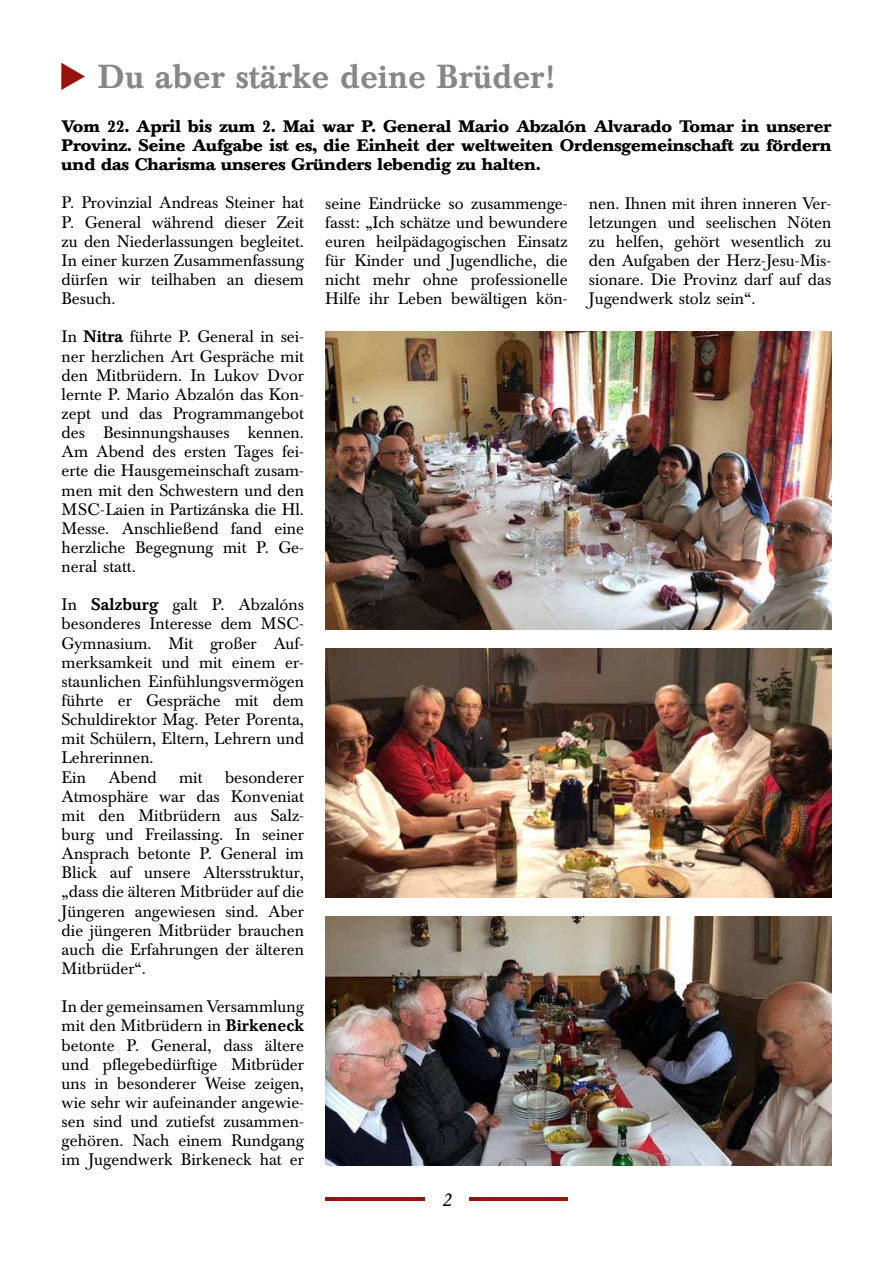
<style>
.page{position:relative;width:893px;height:1263px;background:#fff}
.page>*{position:absolute;margin:0;border:0;box-sizing:border-box;transform-origin:0 0}
.t1{font:500 33px "Baskerville BQ";color:#868786}
.t2{font:italic 18px "Baskerville BQ";color:#000}
.t3{font:16.5px/19.2px "Baskerville BQ";color:#000;text-align:justify}
.t4{font:700 16.5px/19.2px "Baskerville BQ";color:#000;text-align:justify}
.s1{font-family:"Berthold Pi BQ";font-weight:400;color:#98130c}
.s2{font-weight:500}
</style>
<div class="page">
<hr style="left:325px;top:1197px;width:243px;height:3px;background:#98130c">
<div style="left:425px;top:1184px;width:43px;height:29px;background:#fff"></div>
<img style="left:325px;top:332px;width:506px;height:297px">
<img style="left:325px;top:648px;width:506px;height:249px">
<img style="left:325px;top:916px;width:506px;height:249px">
<h1 class="t1" style="left:62px;top:57px;width:494px"><span class="s1">u</span> Du aber stärke deine Brüder!</h1>
<p class="t4" style="left:62px;top:117px;width:771px">Vom 22. April bis zum 2. Mai war P. General Mario Abzalón Alvarado Tomar in unserer Provinz. Seine Aufgabe ist es, die Einheit der weltweiten Ordensgemeinschaft zu fördern und das Charisma unseres Gründers lebendig zu halten.</p>
<p class="t3" style="left:62px;top:194px;width:244px">P. Provinzial Andreas Steiner hat P. General während dieser Zeit zu den Niederlassungen begleitet.<br>In einer kurzen Zusammenfassung dürfen wir teilhaben an diesem Besuch.</p>
<p class="t3" style="left:62px;top:328px;width:244px">In <span class="s2">Nitra</span> führte P. General in sei&shy;ner herzlichen Art Gespräche mit den Mitbrüdern. In Lukov Dvor lernte P. Mario Abzalón das Kon&shy;zept und das Programmangebot des Besinnungshauses kennen.<br>Am Abend des ersten Tages fei&shy;erte die Hausgemeinschaft zusam&shy;men mit den Schwestern und den MSC-Laien in Partizánska die Hl.<br>Messe. Anschließend fand eine herzliche Begegnung mit P. Ge&shy;neral statt.</p>
<p class="t3" style="left:62px;top:595px;width:244px;text-align:left">In <span class="s2">Salzburg</span> galt P. Abzalóns besonderes Interesse dem MSC-<br>Gymnasium. Mit großer Auf&shy;merksamkeit und mit einem er&shy;staunlichen Einfühlungsvermögen führte er Gespräche mit dem<br>Schuldirektor Mag. Peter Porenta, mit Schülern, Eltern, Lehrern und<br>Lehrerinnen.<br>Ein</p>
<p class="t3" style="left:325px;top:194px;width:244px">seine Eindrücke so zusammenge&shy;fasst: „Ich schätze und bewundere euren heilpädagogischen Einsatz für Kinder und Jugendliche, die nicht mehr ohne professionelle Hilfe ihr Leben bewältigen kön-</p>
<p class="t3" style="left:589px;top:194px;width:244px">nen. Ihnen mit ihren inneren Ver&shy;letzungen und seelischen Nöten zu helfen, gehört wesentlich zu den Aufgaben der Herz-Jesu-Mis&shy;sionare. Die Provinz darf auf das Jugendwerk stolz sein“.</p>
<p class="t3" style="left:62px;top:768px;width:244px;text-indent:163px">besonderer Atmosphäre war das Konveniat mit den Mitbrüdern aus Salz&shy;burg und Freilassing. In seiner Ansprach betonte P. General im Blick auf unsere Altersstruktur, „dass die älteren Mitbrüder auf die Jüngeren angewiesen sind. Aber die jüngeren Mitbrüder brauchen auch die Erfahrungen der älteren Mitbrüder“.</p>
<p class="t3" style="left:62px;top:997px;width:244px">In der gemeinsamen Versammlung mit den Mitbrüdern in <span class="s2">Birkeneck </span>betonte P. General, dass ältere und pflegebedürftige Mitbrüder uns in besonderer Weise zeigen, wie sehr wir aufeinander angewie&shy;sen sind und zutiefst zusammen&shy;gehören. Nach einem Rundgang im Jugendwerk Birkeneck hat er</p>
<p class="t3" style="left:109px;top:768px;width:50px">Abend</p>
<p class="t3" style="left:179px;top:768px;width:25px">mit</p>
<p class="t2" style="left:442px;top:1189px;width:11px">2</p>
</div>
